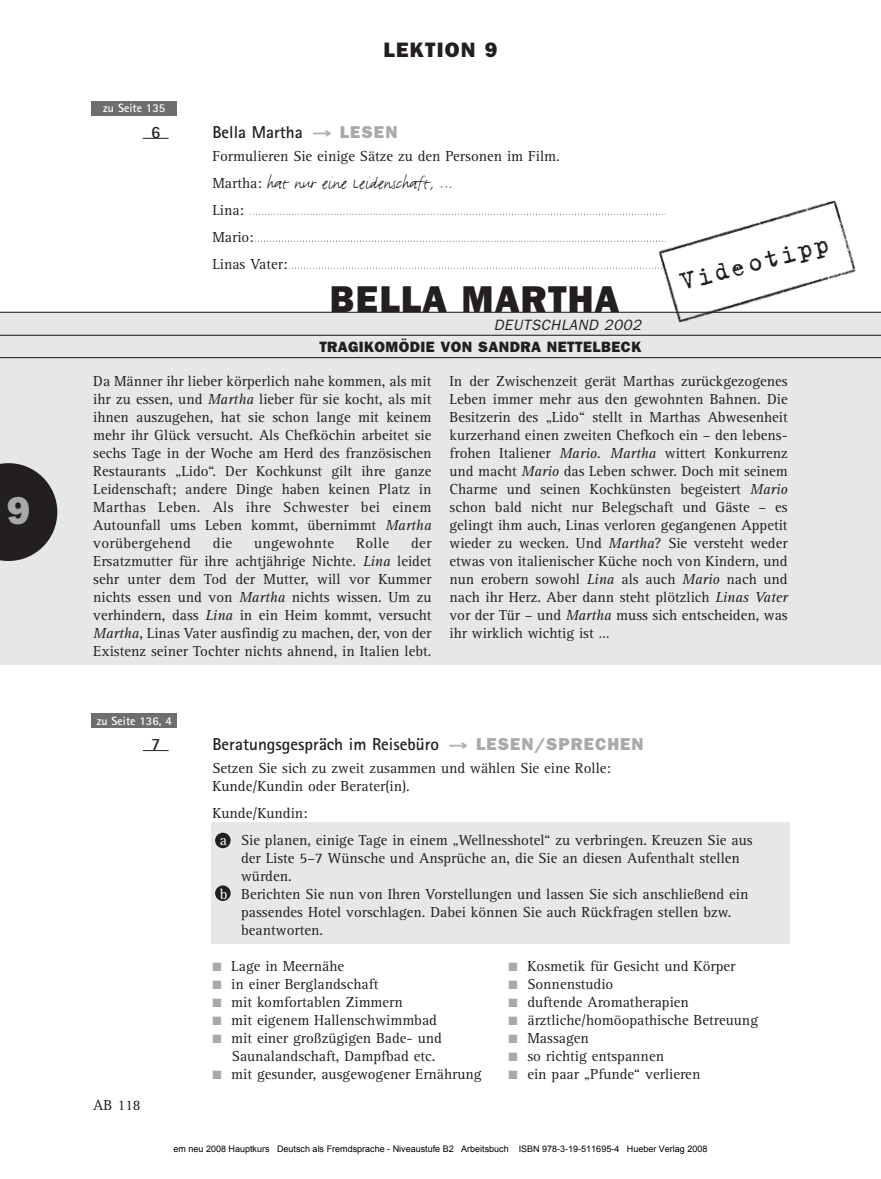
<style>
.page{position:relative;width:881px;height:1179px;background:#fff}
.page>*{position:absolute;margin:0;border:0;box-sizing:border-box;transform-origin:0 0}
.t1{font:800 39px "Franklin Gothic";color:#a7a9ac}
.t2{font:800 37.5px "Franklin Gothic";letter-spacing:.03em;color:#231f20}
.t3{font:28.5px "Trixie Text";color:#231f20}
.t4{font:800 21px "Franklin Gothic";letter-spacing:.06em;color:#231f20}
.t5{font:19.5px "FF Justlefthand";color:#231f20}
.t6{font:700 17.25px "Rotis Sans Serif";color:#231f20}
.t7{font:800 17.25px "Franklin Gothic";letter-spacing:.06em;color:#a7a9ac}
.t8{font:700 17.25px "Agfa Rotis Sans Serif";color:#231f20}
.t9{font:15px/18px "Rotis Serif";color:#231f20}
.t10{font:800 15px "Franklin Gothic";letter-spacing:.03em;color:#231f20}
.t11{font:italic 15px "Franklin Gothic";color:#231f20}
.t12{font:15px "Rotis Serif";letter-spacing:.02em;color:#231f20}
.t13{font:15px "Agfa Rotis Serif";color:#231f20}
.t14{font:700 12px "Agfa Rotis Sans Serif";color:#fff}
.t15{font:9px "Arial";color:#000}
.s1{font-family:"Rotis Serif";font-size:15px}
.s2{font-style:italic}
.s3{color:#fff}
.s4{color:#a7a9ac}
</style>
<div class="page">
<div style="left:0;top:312px;width:881px;height:352px;background:#e6e7e8"></div>
<hr style="left:0;top:312px;width:881px;height:1px;background:#231f20">
<hr style="left:0;top:335px;width:881px;height:1px;background:#231f20">
<hr style="left:0;top:357px;width:881px;height:1px;background:#231f20">
<div style="left:211px;top:823px;width:578px;height:120px;background:#e6e7e8"></div>
<img style="left:311px;top:130px;width:20px;height:7px">
<svg style="left:289px;top:268px;width:352px;height:1px"></svg>
<svg style="left:255px;top:241px;width:387px;height:1px"></svg>
<svg style="left:250px;top:214px;width:392px;height:1px"></svg>
<img style="left:642px;top:200px;width:225px;height:136px">
<img style="left:449px;top:742px;width:18px;height:7px">
<div style="left:215px;top:832px;width:16px;height:16px;background:#231f20;border-radius:50%"></div>
<div style="left:215px;top:885px;width:16px;height:16px;background:#231f20;border-radius:50%"></div>
<svg style="left:143px;top:750px;width:26px;height:1px"></svg>
<div style="left:92px;top:713px;width:85px;height:14px;background:#6d6e70"></div>
<svg style="left:0;top:463px;width:57px;height:98px"></svg>
<svg style="left:143px;top:138px;width:26px;height:1px"></svg>
<div style="left:92px;top:101px;width:85px;height:14px;background:#6d6e70"></div>
<h1 class="t1" style="left:7px;top:497px;width:25px">9</h1>
<p class="t14" style="left:103px;top:101px;width:64px">zu Seite 135</p>
<p class="t8" style="left:151px;top:121px;width:11px">6</p>
<h3 class="t4" style="left:383px;top:43px;width:116px">LEKTION 9</h3>
<p class="t6" style="left:212px;top:126px;width:92px">Bella Martha</p>
<p class="t7" style="left:340px;top:126px;width:59px">LESEN</p>
<p class="t9" style="left:212px;top:148px;width:349px">Formulieren Sie einige Sätze zu den Personen im Film.</p>
<h3 class="t5" style="left:212px;top:176px;width:242px"><span class="s1">Martha:</span> hat nur eine Leidenschaft, …</h3>
<p class="t9" style="left:212px;top:197px;width:77px;line-height:27px">Lina:<br>Mario:<br>Linas Vater:</p>
<h2 class="t2" style="left:330px;top:286px;width:291px">BELLA MARTHA</h2>
<p class="t11" style="left:494px;top:319px;width:151px">DEUTSCHLAND 2002</p>
<p class="t10" style="left:319px;top:342px;width:323px">TRAGIKOMÖDIE VON SANDRA NETTELBECK</p>
<h3 class="t3" style="left:676px;top:265px;width:155px;rotate:-15deg">Videotipp</h3>
<p class="t9" style="left:93px;top:373px;width:340px;text-align:justify">Da Männer ihr lieber körperlich nahe kommen, als mit ihr zu essen, und <span class="s2">Martha</span> lieber für sie kocht, als mit ihnen auszugehen, hat sie schon lange mit keinem mehr ihr Glück versucht. Als Chefköchin arbeitet sie sechs Tage in der Woche am Herd des französischen Restaurants „Lido“. Der Kochkunst gilt ihre ganze Leidenschaft; andere Dinge haben keinen Platz in Marthas Leben. Als ihre Schwester bei einem Autounfall ums Leben kommt, übernimmt <span class="s2">Martha </span>vorübergehend</p>
<p class="t9" style="left:93px;top:535px;width:340px;text-align:justify;text-indent:318px">der Ersatzmutter für ihre achtjährige Nichte. <span class="s2">Lina</span> leidet sehr unter dem Tod der Mutter, will vor Kummer nichts essen und von <span class="s2">Martha</span> nichts wissen. Um zu verhindern, dass <span class="s2">Lina</span> in ein Heim kommt, versucht <span class="s2">Martha</span>, Linas Vater ausfindig zu machen, der, von der Existenz seiner Tochter nichts ahnend, in Italien lebt.</p>
<p class="t9" style="left:213px;top:535px;width:21px">die</p>
<p class="t12" style="left:254px;top:537px;width:82px">ungewohnte</p>
<p class="t9" style="left:356px;top:535px;width:34px">Rolle</p>
<p class="t9" style="left:449px;top:373px;width:340px;text-align:justify">In der Zwischenzeit gerät Marthas zurückgezogenes Leben immer mehr aus den gewohnten Bahnen. Die Besitzerin des „Lido“ stellt in Marthas Abwesenheit kurzerhand einen zweiten Chefkoch ein – den lebens&shy;frohen Italiener <span class="s2">Mario. Martha</span> wittert Konkurrenz und macht <span class="s2">Mario</span> das Leben schwer. Doch mit seinem Charme und seinen Kochkünsten begeistert <span class="s2">Mario </span>schon bald nicht nur Belegschaft und Gäste – es gelingt ihm auch, Linas verloren gegangenen Appetit wieder zu wecken. Und <span class="s2">Martha</span>? Sie versteht weder etwas von italienischer Küche noch von Kindern, und nun erobern sowohl <span class="s2">Lina</span> als auch <span class="s2">Mario</span> nach und nach ihr Herz. Aber dann steht plötzlich <span class="s2">Linas Vater </span>vor der Tür – und <span class="s2">Martha</span> muss sich entscheiden, was ihr wirklich wichtig ist …</p>
<p class="t14" style="left:97px;top:713px;width:77px">zu Seite 136, 4</p>
<p class="t8" style="left:151px;top:733px;width:11px">7</p>
<p class="t13" style="left:93px;top:1100px;width:49px">AB 118</p>
<p class="t6" style="left:212px;top:738px;width:228px">Beratungsgespräch im Reisebüro</p>
<p class="t7" style="left:476px;top:738px;width:169px">LESEN/SPRECHEN</p>
<p class="t9" style="left:212px;top:760px;width:400px">Setzen Sie sich zu zweit zusammen und wählen Sie eine Rolle:<br>Kunde/Kundin oder Berater(in).</p>
<p class="t9" style="left:220px;top:800px;width:534px;line-height:27px;text-indent:-8px">Kunde/Kundin:<br><span class="s3">a</span> Sie planen, einige Tage in einem „Wellnesshotel“ zu verbringen. Kreuzen Sie aus</p>
<p class="t9" style="left:241px;top:850px;width:500px">der Liste 5–7 Wünsche und Ansprüche an, die Sie an diesen Aufenthalt stellen</p>
<p class="t9" style="left:241px;top:868px;width:52px">würden.</p>
<p class="t9" style="left:220px;top:886px;width:530px"><span class="s3">b</span> Berichten Sie nun von Ihren Vorstellungen und lassen Sie sich anschließend ein</p>
<p class="t9" style="left:241px;top:904px;width:492px">passendes Hotel vorschlagen. Dabei können Sie auch Rückfragen stellen bzw.</p>
<p class="t9" style="left:241px;top:922px;width:84px">beantworten.</p>
<p class="t9" style="left:212px;top:958px;width:133px"><span class="s4">■</span> Lage in Meernähe</p>
<p class="t9" style="left:212px;top:976px;width:168px"><span class="s4">■</span> in einer Berglandschaft</p>
<p class="t9" style="left:212px;top:994px;width:192px"><span class="s4">■</span> mit komfortablen Zimmern</p>
<p class="t9" style="left:212px;top:1012px;width:226px"><span class="s4">■</span> mit eigenem Hallenschwimmbad</p>
<p class="t9" style="left:232px;top:1030px;width:211px;text-indent:-20px"><span class="s4">■</span> mit einer großzügigen Bade- und<br>Saunalandschaft, Dampfbad etc.</p>
<p class="t9" style="left:212px;top:1066px;width:271px"><span class="s4">■</span> mit gesunder, ausgewogener Ernährung</p>
<p class="t9" style="left:508px;top:958px;width:228px"><span class="s4">■</span> Kosmetik für Gesicht und Körper</p>
<p class="t9" style="left:508px;top:976px;width:106px"><span class="s4">■</span> Sonnenstudio</p>
<p class="t9" style="left:508px;top:994px;width:182px"><span class="s4">■</span> duftende Aromatherapien</p>
<p class="t9" style="left:508px;top:1012px;width:251px"><span class="s4">■</span> ärztliche/homöopathische Betreuung</p>
<p class="t9" style="left:508px;top:1030px;width:82px"><span class="s4">■</span> Massagen</p>
<p class="t9" style="left:508px;top:1048px;width:157px"><span class="s4">■</span> so richtig entspannen</p>
<p class="t9" style="left:508px;top:1066px;width:193px"><span class="s4">■</span> ein paar „Pfunde“ verlieren</p>
<p class="t15" style="left:174px;top:1143px;width:535px">em neu 2008 Hauptkurs Deutsch als Fremdsprache - Niveaustufe B2 Arbeitsbuch ISBN 978-3-19-511695-4 Hueber Verlag 2008</p>
</div>
